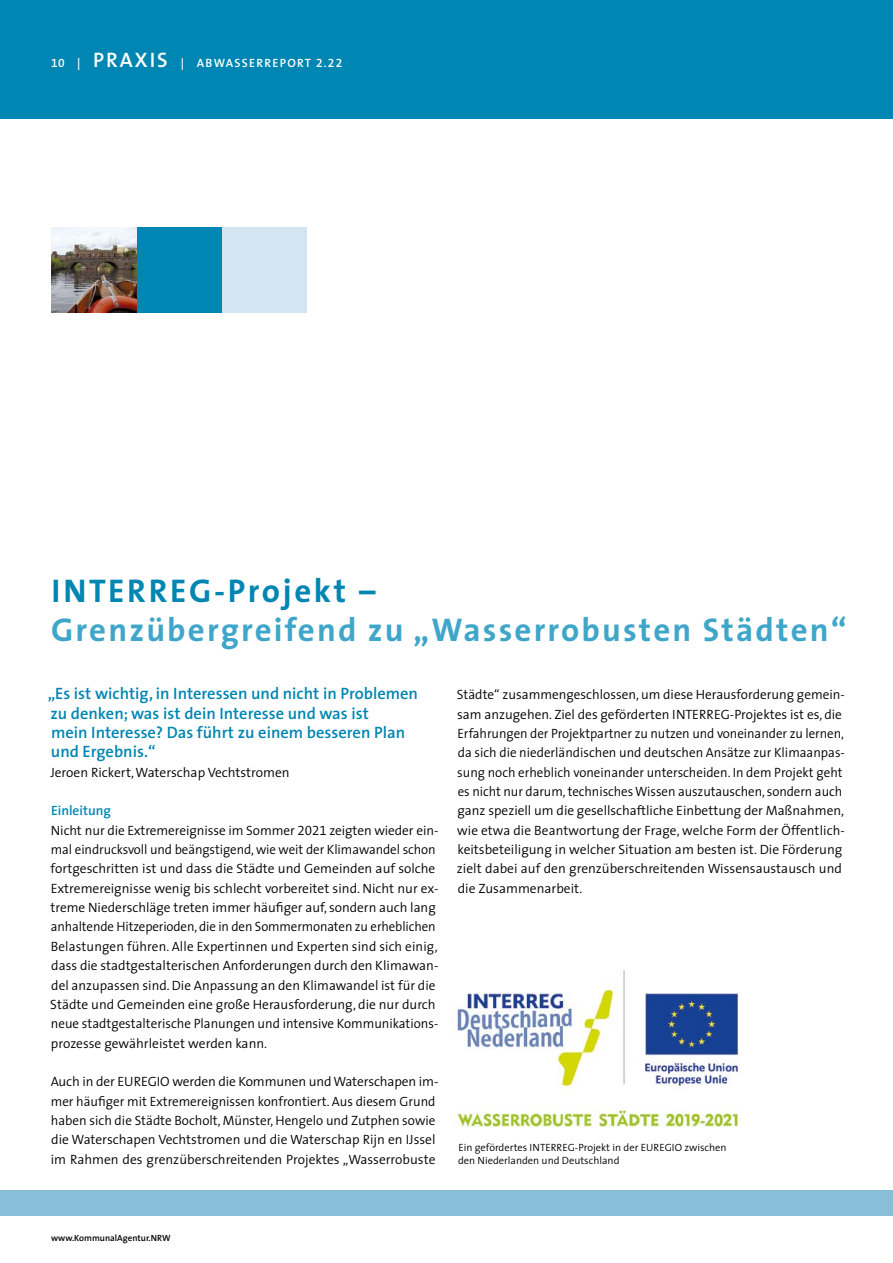
<style>
.page{position:relative;width:893px;height:1263px;background:#fff}
.page>*{position:absolute;margin:0;border:0;box-sizing:border-box;transform-origin:0 0}
.t1{font:700 33px "The Sans";letter-spacing:.065em;color:#40a6c9}
.t2{font:700 33px "The Sans";letter-spacing:.08em;color:#0086b2}
.t3{font:600 16.5px/19.4px "The Sans";color:#0086b2}
.t4{font:300 13.5px/19.4px "The Sans";color:#000}
.t5{font:600 12px "The Sans";letter-spacing:.105em;color:#fff}
.t6{font:300 10.5px/12.6px "The Sans";color:#000}
.t7{font:600 9px "The Sans";color:#000}
.s1{font-family:"The Sans Semi Bold Expert";font-weight:400}
.s2{font-size:21px}
.s3{font-weight:600;color:#0086b2}
.s4{font-family:"The Sans Semi Light Expert";font-weight:400}
</style>
<div class="page">
<div style="left:0;top:0;width:893px;height:119px;background:#0086b2"></div>
<div style="left:221px;top:227px;width:85px;height:85px;background:#d4e5f1"></div>
<div style="left:136px;top:227px;width:85px;height:85px;background:#0086b2"></div>
<div style="left:0;top:1191px;width:893px;height:25px;background:#89bed9"></div>
<img style="left:51px;top:227px;width:85px;height:85px">
<img style="left:455px;top:970px;width:285px;height:156px">
<p class="t5" style="left:51px;top:53px;width:293px"><span class="s1">10</span> | <span class="s2">PRAXIS</span> | ABWASSERREPORT <span class="s1">2.22</span></p>
<h1 class="t2" style="left:51px;top:564px;width:326px">INTERREG-Projekt –</h1>
<h1 class="t1" style="left:51px;top:602px;width:797px">Grenzübergreifend zu „Wasserrobusten Städten“</h1>
<p class="t3" style="left:48px;top:683px;width:372px">„Es ist wichtig, in Interessen und nicht in Problemen zu denken; was ist dein Interesse und was ist<br>mein Interesse? Das führt zu einem besseren Plan und Ergebnis.“</p>
<p class="t4" style="left:50px;top:762px;width:241px">Jeroen Rickert, Waterschap Vechtstromen</p>
<p class="t4" style="left:50px;top:801px;width:390px"><span class="s3">Einleitung<br></span>Nicht nur die Extremereignisse im Sommer <span class="s4">2021</span> zeigten wieder ein&shy;mal eindrucksvoll und beängstigend, wie weit der Klimawandel schon fortgeschritten ist und dass die Städte und Gemeinden auf solche Extremereignisse wenig bis schlecht vorbereitet sind. Nicht nur ex&shy;treme Niederschläge treten immer häufiger auf, sondern auch lang anhaltende Hitzeperioden, die in den Sommermonaten zu erheblichen Belastungen führen. Alle Expertinnen und Experten sind sich einig, dass die stadtgestalterischen Anforderungen durch den Klimawan&shy;del anzupassen sind. Die Anpassung an den Klimawandel ist für die Städte und Gemeinden eine große Herausforderung, die nur durch neue stadtgestalterische Planungen und intensive Kommunikations&shy;prozesse gewährleistet werden kann.</p>
<p class="t4" style="left:51px;top:1071px;width:389px">Auch in der EUREGIO werden die Kommunen und Waterschapen im&shy;mer häufiger mit Extremereignissen konfrontiert. Aus diesem Grund haben sich die Städte Bocholt, Münster, Hengelo und Zutphen sowie die Waterschapen Vechtstromen und die Waterschap Rijn en IJssel im Rahmen des grenzüberschreitenden Projektes „Wasserrobuste</p>
<p class="t4" style="left:457px;top:684px;width:390px">Städte“ zusammengeschlossen, um diese Herausforderung gemein&shy;sam anzugehen. Ziel des geförderten INTERREG-Projektes ist es, die Erfahrungen der Projektpartner zu nutzen und voneinander zu lernen, da sich die niederländischen und deutschen Ansätze zur Klimaanpas&shy;sung noch erheblich voneinander unterscheiden. In dem Projekt geht es nicht nur darum, technisches Wissen auszutauschen, sondern auch ganz speziell um die gesellschaftliche Einbettung der Maßnahmen, wie etwa die Beantwortung der Frage, welche Form der Öffentlich&shy;keitsbeteiligung in welcher Situation am besten ist. Die Förderung zielt dabei auf den grenzüberschreitenden Wissensaustausch und die Zusammenarbeit.</p>
<p class="t6" style="left:458px;top:1141px;width:270px">Ein gefördertes INTERREG-Projekt in der EUREGIO zwischen den Niederlanden und Deutschland</p>
<p class="t7" style="left:51px;top:1230px;width:121px">www.KommunalAgentur.NRW</p>
</div>
